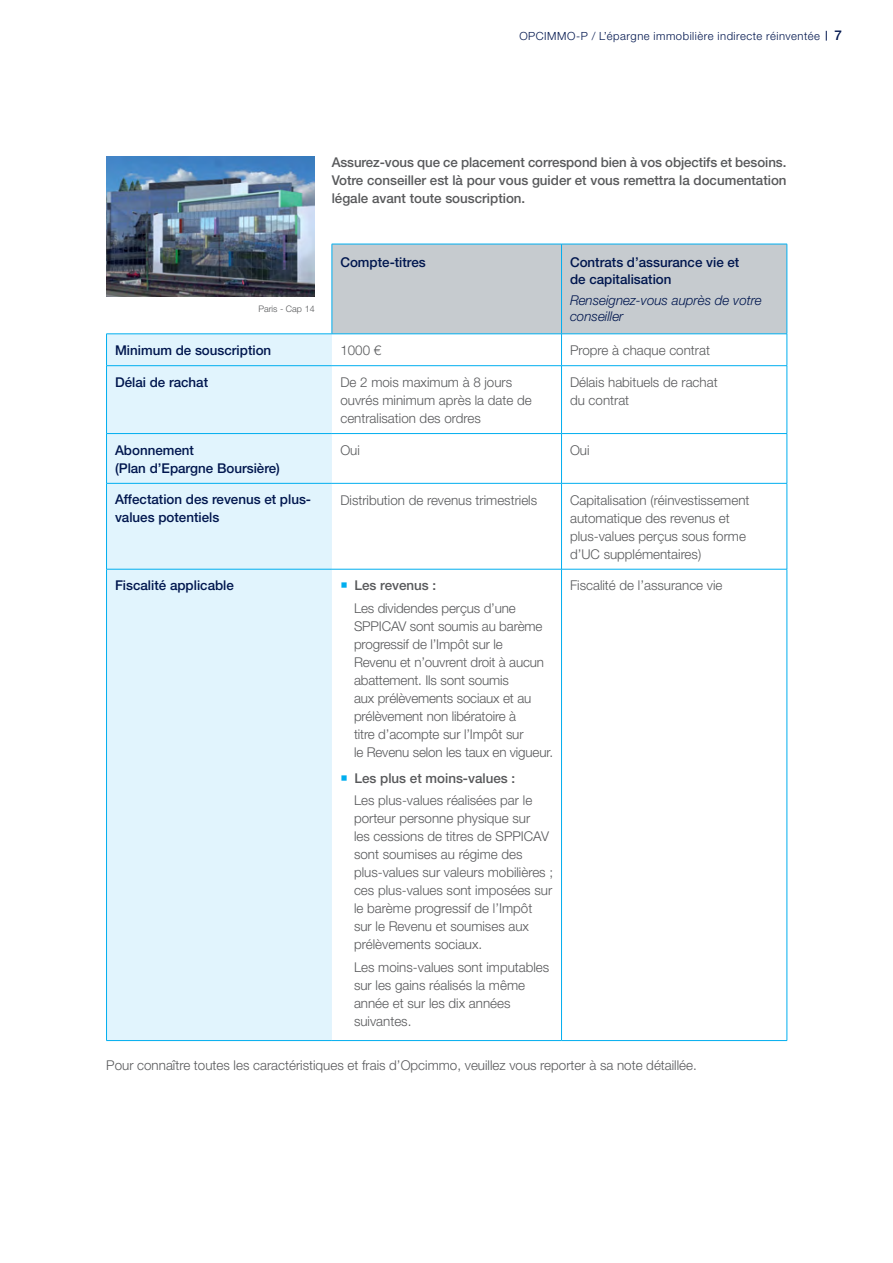
<style>
.page{position:relative;width:893px;height:1263px;background:#fff}
.page>*{position:absolute;margin:0;border:0;box-sizing:border-box;transform-origin:0 0}
.t1{font:300 13.5px/18px "Helvetica Neue LT";color:#58595b}
.t2{font:500 13.5px/18px "Helvetica Neue LT";color:#00164e}
.t3{font:500 13.5px/18px "Helvetica Neue LT";color:#58595b;text-align:justify}
.t4{font:italic 300 13.5px/16.5px "Helvetica Neue LT";color:#00164e}
.t5{font:300 11.25px "Helvetica Neue LT";letter-spacing:.045em;color:#00164e}
.t6{font:300 9px "Helvetica Neue LT Std";color:#58595b}
.s1{font-weight:500;font-size:13.5px}
.s2{color:#00aeef}
.s3{font-weight:500}
</style>
<div class="page">
<div style="left:333px;top:245px;width:454px;height:89px;background:#c6cbcf"></div>
<div style="left:107px;top:335px;width:225px;height:705px;background:#e1f4fd"></div>
<hr style="left:332px;top:244px;width:229px;height:1px;background:#00aeef">
<hr style="left:332px;top:244px;width:1px;height:90px;background:#00aeef">
<hr style="left:561px;top:244px;width:226px;height:1px;background:#00aeef">
<hr style="left:561px;top:244px;width:1px;height:90px;background:#00aeef">
<hr style="left:787px;top:244px;width:1px;height:90px;background:#00aeef">
<hr style="left:106px;top:334px;width:226px;height:1px;background:#00aeef">
<hr style="left:106px;top:334px;width:1px;height:31px;background:#00aeef">
<hr style="left:561px;top:334px;width:1px;height:31px;background:#00aeef">
<hr style="left:787px;top:334px;width:1px;height:31px;background:#00aeef">
<hr style="left:106px;top:365px;width:226px;height:1px;background:#00aeef">
<hr style="left:106px;top:366px;width:1px;height:67px;background:#00aeef">
<hr style="left:332px;top:365px;width:229px;height:1px;background:#00aeef">
<hr style="left:561px;top:365px;width:226px;height:1px;background:#00aeef">
<hr style="left:561px;top:366px;width:1px;height:67px;background:#00aeef">
<hr style="left:787px;top:366px;width:1px;height:67px;background:#00aeef">
<hr style="left:106px;top:433px;width:226px;height:1px;background:#00aeef">
<hr style="left:106px;top:434px;width:1px;height:49px;background:#00aeef">
<hr style="left:332px;top:433px;width:229px;height:1px;background:#00aeef">
<hr style="left:561px;top:433px;width:226px;height:1px;background:#00aeef">
<hr style="left:561px;top:434px;width:1px;height:49px;background:#00aeef">
<hr style="left:787px;top:434px;width:1px;height:49px;background:#00aeef">
<hr style="left:106px;top:483px;width:226px;height:1px;background:#00aeef">
<hr style="left:106px;top:484px;width:1px;height:85px;background:#00aeef">
<hr style="left:332px;top:483px;width:229px;height:1px;background:#00aeef">
<hr style="left:561px;top:483px;width:226px;height:1px;background:#00aeef">
<hr style="left:561px;top:484px;width:1px;height:85px;background:#00aeef">
<hr style="left:787px;top:484px;width:1px;height:85px;background:#00aeef">
<hr style="left:106px;top:569px;width:226px;height:1px;background:#00aeef">
<hr style="left:106px;top:569px;width:1px;height:471px;background:#00aeef">
<hr style="left:332px;top:569px;width:229px;height:1px;background:#00aeef">
<hr style="left:561px;top:569px;width:226px;height:1px;background:#00aeef">
<hr style="left:561px;top:569px;width:1px;height:471px;background:#00aeef">
<hr style="left:787px;top:569px;width:1px;height:471px;background:#00aeef">
<hr style="left:106px;top:1040px;width:226px;height:1px;background:#00aeef">
<hr style="left:332px;top:1040px;width:229px;height:1px;background:#00aeef">
<hr style="left:561px;top:1040px;width:226px;height:1px;background:#00aeef">
<hr style="left:332px;top:334px;width:229px;height:1px;background:#00aeef">
<hr style="left:561px;top:334px;width:226px;height:1px;background:#00aeef">
<img style="left:106px;top:156px;width:209px;height:141px">
<p class="t5" style="left:519px;top:29px;width:324px">OPCIMMO-P / L’épargne immobilière indirecte réinventée <span class="s1">7</span></p>
<p class="t3" style="left:332px;top:153px;width:456px">Assurez-vous que ce placement correspond bien à vos objectifs et besoins.<br>Votre conseiller est là pour vous guider et vous remettra la documentation légale avant toute souscription.</p>
<p class="t6" style="left:258px;top:303px;width:58px">Paris - Cap 14</p>
<p class="t2" style="left:340px;top:253px;width:87px">Compte-titres</p>
<p class="t2" style="left:570px;top:254px;width:171px;line-height:16.5px">Contrats d’assurance vie et de capitalisation</p>
<p class="t4" style="left:570px;top:291px;width:193px">Renseignez-vous auprès de votre conseiller</p>
<p class="t2" style="left:115px;top:341px;width:158px">Minimum de souscription</p>
<p class="t1" style="left:340px;top:341px;width:42px">1000 €</p>
<p class="t1" style="left:570px;top:341px;width:141px">Propre à chaque contrat</p>
<p class="t2" style="left:115px;top:373px;width:95px">Délai de rachat</p>
<p class="t1" style="left:340px;top:373px;width:193px">De 2 mois maximum à 8 jours ouvrés minimum après la date de centralisation des ordres</p>
<p class="t1" style="left:570px;top:373px;width:149px">Délais habituels de rachat du contrat</p>
<p class="t2" style="left:115px;top:441px;width:166px">Abonnement<br>(Plan d’Epargne Boursière)</p>
<p class="t1" style="left:340px;top:441px;width:21px">Oui</p>
<p class="t1" style="left:570px;top:441px;width:21px">Oui</p>
<p class="t2" style="left:115px;top:490px;width:198px">Affectation des revenus et plus&shy;values potentiels</p>
<p class="t1" style="left:340px;top:490px;width:198px">Distribution de revenus trimestriels</p>
<p class="t1" style="left:570px;top:490px;width:181px">Capitalisation (réinvestissement automatique des revenus et plus-values perçus sous forme d’UC supplémentaires)</p>
<p class="t2" style="left:115px;top:576px;width:120px">Fiscalité applicable</p>
<p class="t1" style="left:354px;top:574px;width:163px;line-height:22.2px;text-indent:-14px"><span class="s2">○</span> <span class="s3">Les revenus :<br></span>Les dividendes perçus d’une</p>
<p class="t1" style="left:354px;top:616px;width:201px">SPPICAV sont soumis au barème progressif de l’Impôt sur le<br>Revenu et n’ouvrent droit à aucun abattement. Ils sont soumis<br>aux prélèvements sociaux et au prélèvement non libératoire à<br>titre d’acompte sur l’Impôt sur<br>le Revenu selon les taux en vigueur.</p>
<p class="t1" style="left:354px;top:767px;width:180px;line-height:22.2px;text-indent:-14px"><span class="s2">○</span> <span class="s3">Les plus et moins-values :<br></span>Les plus-values réalisées par le</p>
<p class="t1" style="left:354px;top:809px;width:200px">porteur personne physique sur<br>les cessions de titres de SPPICAV sont soumises au régime des plus-values sur valeurs mobilières ; ces plus-values sont imposées sur le barème progressif de l’Impôt sur le Revenu et soumises aux prélèvements sociaux.</p>
<p class="t1" style="left:354px;top:957px;width:197px">Les moins-values sont imputables sur les gains réalisés la même année et sur les dix années suivantes.</p>
<p class="t1" style="left:570px;top:576px;width:154px">Fiscalité de l’assurance vie</p>
<p class="t1" style="left:106px;top:1055px;width:592px">Pour connaître toutes les caractéristiques et frais d’Opcimmo, veuillez vous reporter à sa note détaillée.</p>
</div>
